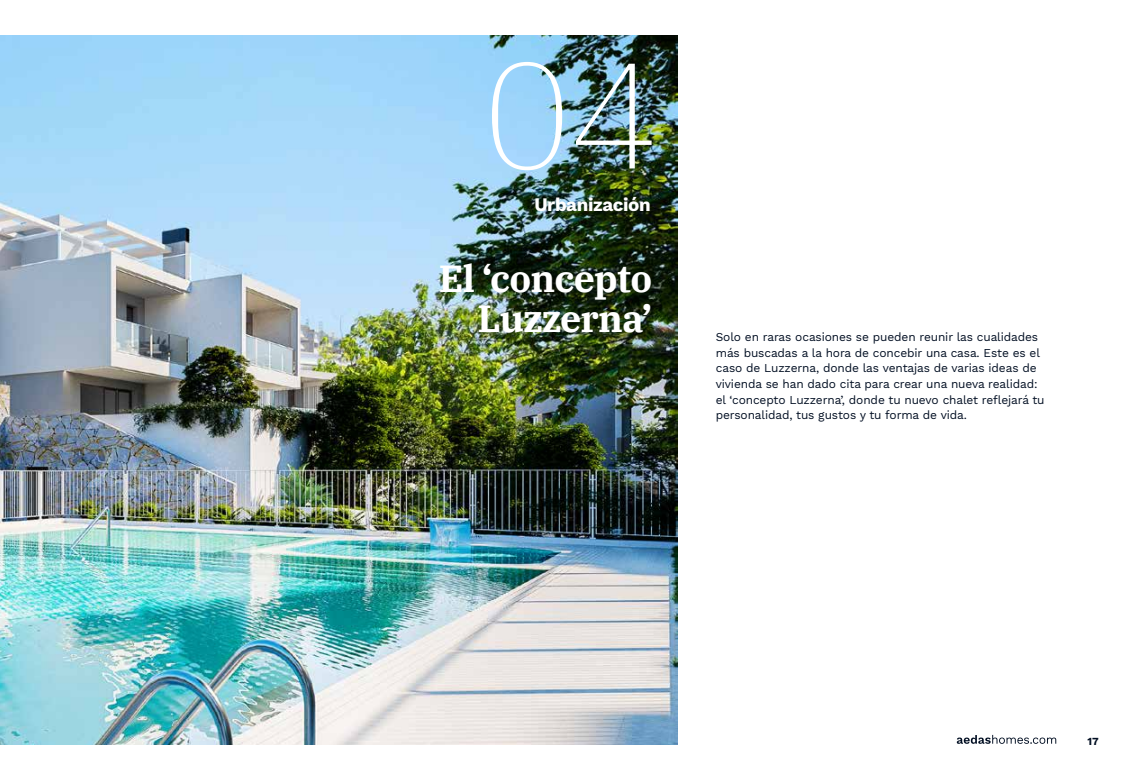
<style>
.page{position:relative;width:1134px;height:780px;background:#fff}
.page>*{position:absolute;margin:0;border:0;box-sizing:border-box;transform-origin:0 0}
.t1{font:200 150px "IBM Plex Serif";color:#fff}
.t2{font:700 37.5px/40px "IBM Plex Serif";letter-spacing:-.02em;color:#fff;text-align:right}
.t3{font:700 18.75px "Work Sans";letter-spacing:-.02em;color:#fff}
.t4{font:11.88px/15.6px "Work Sans";letter-spacing:-.01em;color:#000e22}
.t5{font:700 10.62px "Work Sans";color:#000e22}
</style>
<div class="page">
<img style="left:0;top:35px;width:678px;height:709px">
<svg style="left:957px;top:734px;width:99px;height:9px"></svg>
<h1 class="t1" style="left:482px;top:4px;width:179px">04</h1>
<h3 class="t3" style="left:534px;top:194px;width:118px">Urbanización</h3>
<h2 class="t2" style="left:439px;top:256px;width:215px">El ‘concepto<br>Luzzerna’</h2>
<p class="t4" style="left:716px;top:330px;width:330px">Solo en raras ocasiones se pueden reunir las cualidades más buscadas a la hora de concebir una casa. Este es el caso de Luzzerna, donde las ventajas de varias ideas de vivienda se han dado cita para crear una nueva realidad: el ‘concepto Luzzerna’, donde tu nuevo chalet reflejará tu personalidad, tus gustos y tu forma de vida.</p>
<p class="t5" style="left:1087px;top:734px;width:13px">17</p>
</div>
